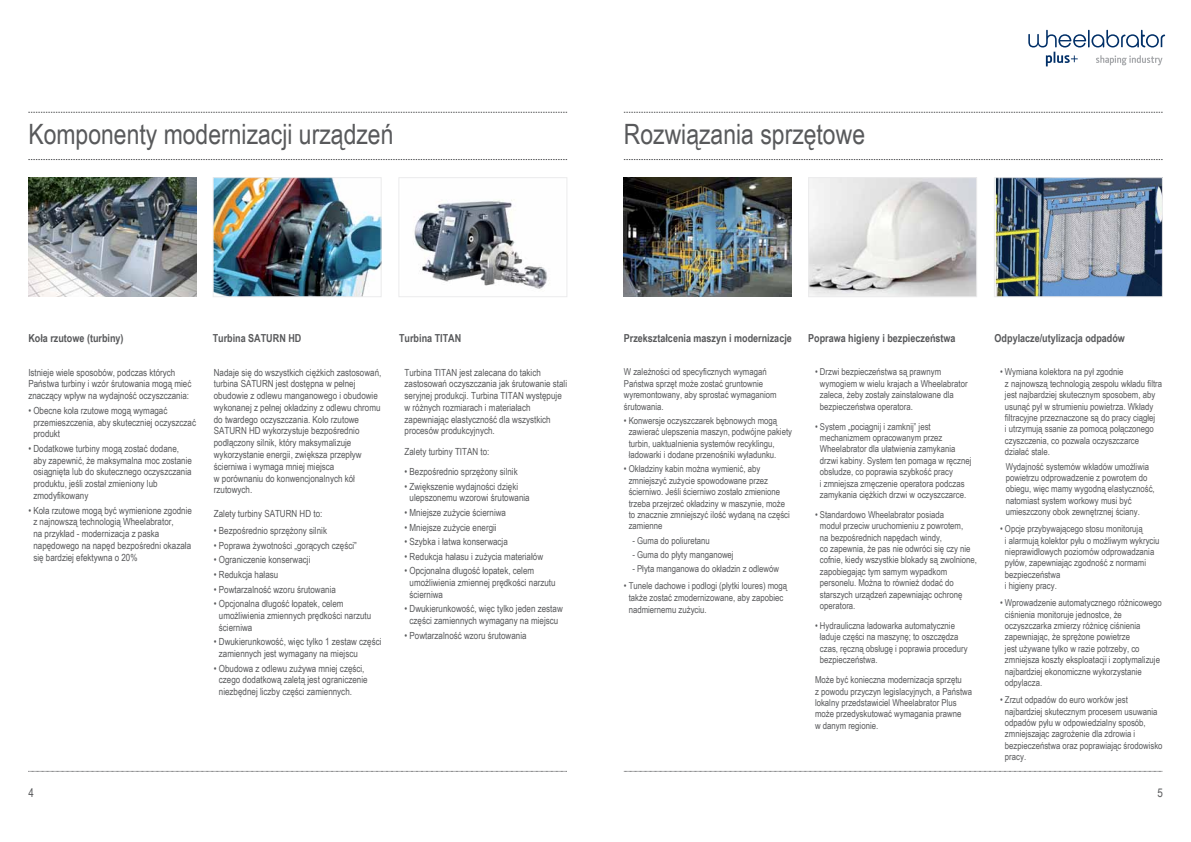
<style>
.page{position:relative;width:1191px;height:842px;background:#fff}
.page>*{position:absolute;margin:0;border:0;box-sizing:border-box;transform-origin:0 0}
.t1{font:28px "Arial Narrow";color:#58595b}
.t2{font:12px "Arial Narrow";color:#58595b}
.t3{font:700 11px "Arial Narrow";color:#58595b}
.t4{font:9.8px/11.8px "Arial Narrow";color:#58595b}
.t5{font:9.5px/11.4px "Arial Narrow";color:#58595b}
.s1{font-family:"Section";font-weight:500;color:#fff}
</style>
<div class="page">
<svg style="left:624px;top:771px;width:538px;height:1px"></svg>
<svg style="left:28px;top:112px;width:539px;height:1px"></svg>
<svg style="left:28px;top:159px;width:539px;height:1px"></svg>
<svg style="left:28px;top:771px;width:539px;height:1px"></svg>
<svg style="left:624px;top:112px;width:538px;height:1px"></svg>
<svg style="left:624px;top:159px;width:538px;height:1px"></svg>
<svg style="left:1028px;top:30px;width:137px;height:36px"></svg>
<img style="left:413px;top:200px;width:135px;height:89px">
<div style="left:398px;top:177px;width:169px;height:120px;border:1px solid #ebebec"></div>
<img style="left:996px;top:179px;width:164px;height:116px">
<div style="left:994px;top:177px;width:168px;height:120px;border:1px solid #ebebec"></div>
<img style="left:215px;top:179px;width:165px;height:116px">
<div style="left:213px;top:177px;width:169px;height:120px;border:1px solid #ebebec"></div>
<img style="left:810px;top:179px;width:165px;height:116px">
<div style="left:808px;top:177px;width:169px;height:120px;border:1px solid #ebebec"></div>
<img style="left:28px;top:178px;width:168px;height:119px">
<img style="left:624px;top:178px;width:168px;height:119px">
<h1 class="t1" style="left:28px;top:113px;width:366px">Komponenty modernizacji urządzeń</h1>
<h1 class="t1" style="left:624px;top:113px;width:243px">Rozwiązania sprzętowe</h1>
<p class="t3" style="left:28px;top:330px;width:97px">Koła rzutowe (turbiny)</p>
<p class="t3" style="left:213px;top:330px;width:90px">Turbina SATURN HD</p>
<p class="t3" style="left:399px;top:330px;width:64px">Turbina TITAN</p>
<p class="t3" style="left:624px;top:330px;width:169px">Przekształcenia maszyn i modernizacje</p>
<p class="t3" style="left:808px;top:330px;width:149px">Poprawa higieny i bezpieczeństwa</p>
<p class="t3" style="left:994px;top:330px;width:132px">Odpylacze/utylizacja odpadów</p>
<p class="t4" style="left:214px;top:366px;width:169px">Nadaje się do wszystkich ciężkich zastosowań, turbina SATURN jest dostępna w pełnej obudowie z odlewu manganowego i obudowie wykonanej z pełnej okładziny z odlewu chromu do twardego oczyszczania. Koło rzutowe SATURN HD wykorzystuje bezpośrednio podłączony silnik, który maksymalizuje wykorzystanie energii, zwiększa przepływ ścierniwa i wymaga mniej miejsca<br>w porównaniu do konwencjonalnych kół rzutowych.</p>
<p class="t4" style="left:214px;top:507px;width:110px">Zalety turbiny SATURN HD to:</p>
<p class="t4" style="left:214px;top:524px;width:115px">• Bezpośrednio sprzężony silnik</p>
<p class="t4" style="left:214px;top:539px;width:145px">• Poprawa żywotności „gorących części”</p>
<p class="t4" style="left:214px;top:554px;width:98px">• Ograniczenie konserwacji</p>
<p class="t4" style="left:214px;top:568px;width:66px">• Redukcja hałasu</p>
<p class="t4" style="left:214px;top:583px;width:124px">• Powtarzalność wzoru śrutowania</p>
<p class="t4" style="left:219px;top:597px;width:154px;text-indent:-5px">• Opcjonalna długość łopatek, celem umożliwienia zmiennych prędkości narzutu ścierniwa</p>
<p class="t4" style="left:219px;top:636px;width:164px;text-indent:-5px">• Dwukierunkowość, więc tylko 1 zestaw części zamiennych jest wymagany na miejscu</p>
<p class="t4" style="left:219px;top:662px;width:150px;text-indent:-5px">• Obudowa z odlewu zużywa mniej części, czego dodatkową zaletą jest ograniczenie niezbędnej liczby części zamiennych.</p>
<p class="t5" style="left:624px;top:366px;width:154px">W zależności od specyficznych wymagań Państwa sprzęt może zostać gruntownie wyremontowany, aby sprostać wymaganiom śrutowania.</p>
<p class="t5" style="left:629px;top:414px;width:165px;text-indent:-5px">• Konwersje oczyszczarek bębnowych mogą zawierać ulepszenia maszyn, podwójne pakiety turbin, uaktualnienia systemów recyklingu, ładowarki i dodane przenośniki wyładunku.</p>
<p class="t5" style="left:629px;top:463px;width:163px;text-indent:-5px">• Okładziny kabin można wymienić, aby zmniejszyć zużycie spowodowane przez ścierniwo. Jeśli ścierniwo zostało zmienione trzeba przejrzeć okładziny w maszynie, może to znacznie zmniejszyć ilość wydaną na części zamienne</p>
<p class="t5" style="left:632px;top:534px;width:79px">- Guma do poliuretanu</p>
<p class="t5" style="left:632px;top:548px;width:103px">- Guma do płyty manganowej</p>
<p class="t5" style="left:632px;top:563px;width:148px">- Płyta manganowa do okładzin z odlewów</p>
<p class="t5" style="left:629px;top:579px;width:160px;line-height:11.7px;text-indent:-5px">• Tunele dachowe i podłogi (płytki loures) mogą także zostać zmodernizowane, aby zapobiec nadmiernemu zużyciu.</p>
<p class="t4" style="left:28px;top:366px;width:165px">Istnieje wiele sposobów, podczas których<br>Państwa turbiny i wzór śrutowania mogą mieć znaczący wpływ na wydajność oczyszczania:</p>
<p class="t4" style="left:33px;top:404px;width:164px;text-indent:-5px">• Obecne koła rzutowe mogą wymagać przemieszczenia, aby skuteczniej oczyszczać produkt</p>
<p class="t4" style="left:33px;top:442px;width:160px;text-indent:-5px">• Dodatkowe turbiny mogą zostać dodane, aby zapewnić, że maksymalna moc zostanie osiągnięta lub do skutecznego oczyszczania produktu, jeśli został zmieniony lub zmodyfikowany</p>
<p class="t4" style="left:33px;top:504px;width:160px;text-indent:-5px">• Koła rzutowe mogą być wymienione zgodnie z najnowszą technologią Wheelabrator,<br>na przykład - modernizacja z paska napędowego na napęd bezpośredni okazała się bardziej efektywna o 20%</p>
<p class="t5" style="left:820px;top:366px;width:149px;text-indent:-11px"><span class="s1">•</span> • Drzwi bezpieczeństwa są prawnym wymogiem w wielu krajach a Wheelabrator zaleca, żeby zostały zainstalowane dla bezpieczeństwa operatora.</p>
<p class="t5" style="left:820px;top:420px;width:153px;text-indent:-11px"><span class="s1">•</span> • System „pociągnij i zamknij” jest mechanizmem opracowanym przez Wheelabrator dla ułatwienia zamykania drzwi kabiny. System ten pomaga w ręcznej obsłudze, co poprawia szybkość pracy<br>i zmniejsza zmęczenie operatora podczas zamykania ciężkich drzwi w oczyszczarce.</p>
<p class="t5" style="left:820px;top:508px;width:159px;text-indent:-11px"><span class="s1">•</span> • Standardowo Wheelabrator posiada<br>moduł przeciw uruchomieniu z powrotem,<br>na bezpośrednich napędach windy,<br>co zapewnia, że pas nie odwróci się czy nie cofnie, kiedy wszystkie blokady są zwolnione, zapobiegając tym samym wypadkom personelu. Można to również dodać do starszych urządzeń zapewniając ochronę operatora.</p>
<p class="t5" style="left:820px;top:620px;width:149px;text-indent:-11px"><span class="s1">•</span> • Hydrauliczna ładowarka automatycznie ładuje części na maszynę; to oszczędza czas, ręczną obsługę i poprawia procedury bezpieczeństwa.</p>
<p class="t5" style="left:815px;top:674px;width:159px;text-indent:-6px"><span class="s1">•</span> Może być konieczna modernizacja sprzętu<br>z powodu przyczyn legislacyjnych, a Państwa lokalny przedstawiciel Wheelabrator Plus może przedyskutować wymagania prawne<br>w danym regionie.</p>
<p class="t5" style="left:1005px;top:366px;width:159px;text-indent:-11px"><span class="s1">•</span> • Wymiana kolektora na pył zgodnie<br>z najnowszą technologią zespołu wkładu filtra jest najbardziej skutecznym sposobem, aby usunąć pył w strumieniu powietrza. Wkłady filtracyjne przeznaczone są do pracy ciągłej<br>i utrzymują ssanie za pomocą połączonego czyszczenia, co pozwala oczyszczarce działać stale.</p>
<p class="t5" style="left:1005px;top:460px;width:150px;text-indent:-6px"><span class="s1">•</span> Wydajność systemów wkładów umożliwia powietrzu odprowadzenie z powrotem do obiegu, więc mamy wygodną elastyczność, natomiast system workowy musi być umieszczony obok zewnętrznej ściany.</p>
<p class="t5" style="left:1005px;top:523px;width:156px;text-indent:-11px"><span class="s1">•</span> • Opcje przybywającego stosu monitorują<br>i alarmują kolektor pyłu o możliwym wykryciu nieprawidłowych poziomów odprowadzania pyłów, zapewniając zgodność z normami bezpieczeństwa<br>i higieny pracy.</p>
<p class="t5" style="left:1005px;top:597px;width:158px;text-indent:-11px"><span class="s1">•</span> • Wprowadzenie automatycznego różnicowego ciśnienia monitoruje jednostce, że oczyszczarka zmierzy różnicę ciśnienia zapewniając, że sprężone powietrze<br>jest używane tylko w razie potrzeby, co zmniejsza koszty eksploatacji i zoptymalizuje najbardziej ekonomiczne wykorzystanie odpylacza.</p>
<p class="t5" style="left:1005px;top:694px;width:159px;text-indent:-11px"><span class="s1">•</span> • Zrzut odpadów do euro worków jest najbardziej skutecznym procesem usuwania odpadów pyłu w odpowiedzialny sposób, zmniejszając zagrożenie dla zdrowia i bezpieczeństwa oraz poprawiając środowisko pracy.</p>
<p class="t4" style="left:404px;top:366px;width:164px;text-indent:-6px"><span class="s1">•</span> Turbina TITAN jest zalecana do takich zastosowań oczyszczania jak śrutowanie stali seryjnej produkcji. Turbina TITAN występuje w różnych rozmiarach i materiałach zapewniając elastyczność dla wszystkich procesów produkcyjnych.</p>
<p class="t4" style="left:399px;top:445px;width:92px"><span class="s1">•</span> Zalety turbiny TITAN to:</p>
<p class="t4" style="left:399px;top:465px;width:120px"><span class="s1">•</span> • Bezpośrednio sprzężony silnik</p>
<p class="t4" style="left:409px;top:480px;width:122px;text-indent:-11px"><span class="s1">•</span> • Zwiększenie wydajności dzięki ulepszonemu wzorowi śrutowania</p>
<p class="t4" style="left:399px;top:506px;width:109px"><span class="s1">•</span> • Mniejsze zużycie ścierniwa</p>
<p class="t4" style="left:399px;top:521px;width:99px"><span class="s1">•</span> • Mniejsze zużycie energii</p>
<p class="t4" style="left:399px;top:535px;width:110px"><span class="s1">•</span> • Szybka i łatwa konserwacja</p>
<p class="t4" style="left:399px;top:550px;width:146px"><span class="s1">•</span> • Redukcja hałasu i zużycia materiałów</p>
<p class="t4" style="left:409px;top:565px;width:148px;text-indent:-11px"><span class="s1">•</span> • Opcjonalna długość łopatek, celem umożliwienia zmiennej prędkości narzutu ścierniwa</p>
<p class="t4" style="left:409px;top:603px;width:155px;text-indent:-11px"><span class="s1">•</span> • Dwukierunkowość, więc tylko jeden zestaw części zamiennych wymagany na miejscu</p>
<p class="t4" style="left:399px;top:629px;width:129px"><span class="s1">•</span> • Powtarzalność wzoru śrutowania</p>
<p class="t2" style="left:28px;top:784px;width:7px">4</p>
<p class="t2" style="left:1157px;top:784px;width:7px">5</p>
</div>
